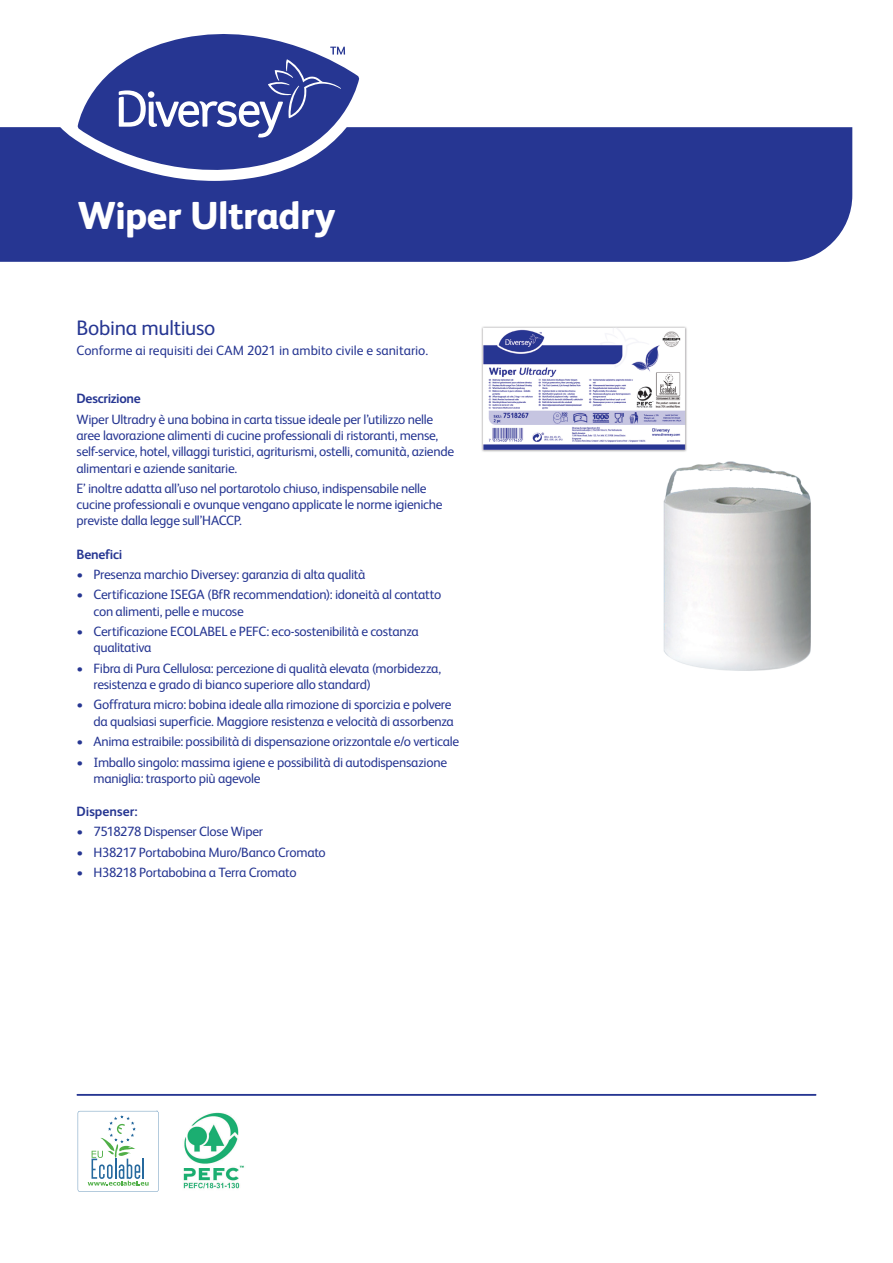
<style>
.page{position:relative;width:893px;height:1263px;background:#fff}
.page>*{position:absolute;margin:0;border:0;box-sizing:border-box;transform-origin:0 0}
.t1{font:800 39px "FS Albert Pro";letter-spacing:-.02em;color:#fff}
.Product_Description{font:21px "FS Albert Pro";letter-spacing:-.015em;color:#263692}
.Maintext{font:13.5px/16.2px "FS Albert Pro";letter-spacing:-.025em;color:#263692}
.Subheads{font:13.5px "FS Albert Pro";letter-spacing:-.005em;color:#263692}
.Subheads-2{font:700 13.5px "FS Albert Pro";letter-spacing:-.015em;color:#263692}
</style>
<div class="page">
<div style="left:0;top:127px;width:852px;height:135px;background:#263692"></div>
<hr style="left:77px;top:1094px;width:739px;height:2px;background:#263692">
<img style="left:481px;top:326px;width:330px;height:345px">
<svg style="left:78px;top:1111px;width:81px;height:81px"></svg>
<img style="left:183px;top:1112px;width:61px;height:77px">
<svg style="left:58px;top:78px;width:316px;height:103px"></svg>
<svg style="left:78px;top:34px;width:281px;height:148px;fill:#263692"></svg>
<svg style="left:119px;top:47px;width:226px;height:91px"></svg>
<p class="t1" style="left:78px;top:185px;width:259px">Wiper Ultradry</p>
<p class="Product_Description" style="left:77px;top:313px;width:140px">Bobina multiuso</p>
<p class="Subheads" style="left:77px;top:341px;width:353px">Conforme ai requisiti dei CAM 2021 in ambito civile e sanitario.</p>
<p class="Subheads-2" style="left:77px;top:389px;width:66px">Descrizione</p>
<p class="Maintext" style="left:77px;top:410px;width:379px">Wiper Ultradry è una bobina in carta tissue ideale per l’utilizzo nelle aree lavorazione alimenti di cucine professionali di ristoranti, mense, self-service, hotel, villaggi turistici, agriturismi, ostelli, comunità, aziende alimentari e aziende sanitarie.</p>
<p class="Maintext" style="left:77px;top:479px;width:368px">E’ inoltre adatta all’uso nel portarotolo chiuso, indispensabile nelle cucine professionali e ovunque vengano applicate le norme igieniche previste dalla legge sull’HACCP.</p>
<p class="Subheads-2" style="left:77px;top:544px;width:47px">Benefici</p>
<p class="Maintext" style="left:77px;top:565px;width:290px">• Presenza marchio Diversey: garanzia di alta qualità</p>
<p class="Maintext" style="left:94px;top:586px;width:349px;text-indent:-17px">• Certificazione ISEGA (BfR recommendation): idoneità al contatto con alimenti, pelle e mucose</p>
<p class="Maintext" style="left:94px;top:622px;width:327px;text-indent:-17px">• Certificazione ECOLABEL e PEFC: eco-sostenibilità e costanza qualitativa</p>
<p class="Maintext" style="left:94px;top:659px;width:349px;text-indent:-17px">• Fibra di Pura Cellulosa: percezione di qualità elevata (morbidezza, resistenza e grado di bianco superiore allo standard)</p>
<p class="Maintext" style="left:77px;top:696px;width:379px;text-align:right">• Goffratura micro: bobina ideale alla rimozione di sporcizia e polvere da qualsiasi superficie. Maggiore resistenza e velocità di assorbenza</p>
<p class="Maintext" style="left:77px;top:732px;width:384px">• Anima estraibile: possibilità di dispensazione orizzontale e/o verticale</p>
<p class="Maintext" style="left:94px;top:753px;width:355px;text-indent:-17px">• Imballo singolo: massima igiene e possibilità di autodispensazione maniglia: trasporto più agevole</p>
<p class="Subheads-2" style="left:77px;top:802px;width:63px">Dispenser:</p>
<p class="Maintext" style="left:77px;top:823px;width:188px">• 7518278 Dispenser Close Wiper</p>
<p class="Maintext" style="left:77px;top:843px;width:251px">• H38217 Portabobina Muro/Banco Cromato</p>
<p class="Maintext" style="left:77px;top:864px;width:222px">• H38218 Portabobina a Terra Cromato</p>
</div>
